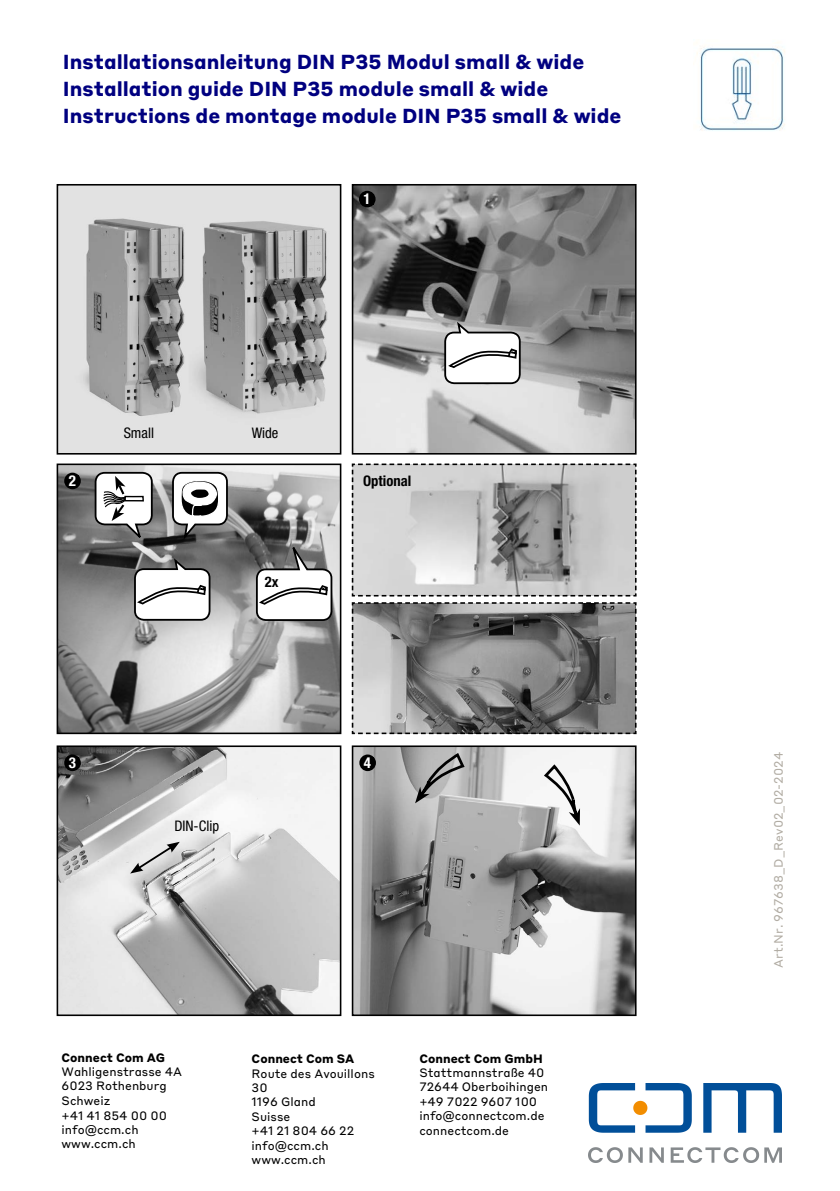
<style>
.page{position:relative;width:840px;height:1191px;background:#fff}
.page>*{position:absolute;margin:0;border:0;box-sizing:border-box;transform-origin:0 0}
.t1{font:700 20px/26.8px "Styrene B";color:#000080}
.t2{font:700 condensed 15px "Helvetica Neue LT Pro";color:#fff}
.t3{font:condensed 14.6px "Helvetica Neue LT Pro";color:#000}
.t4{font:700 condensed 14.6px "Helvetica Neue LT Pro";color:#000}
.t5{font:12px/14.4px "Styrene B";color:#000}
.t6{font:700 12px "Styrene B";color:#000}
.t7{font:12px "Styrene B";color:#b2ada4}
</style>
<div class="page">
<img style="left:354px;top:187px;width:279px;height:264px">
<div style="left:351px;top:184px;width:285px;height:270px;border:2px solid #000"></div>
<svg style="left:351px;top:463px;width:286px;height:272px;background:#a2a2a2"></svg>
<img style="left:354px;top:748px;width:279px;height:265px">
<div style="left:351px;top:745px;width:285px;height:271px;border:2px solid #000"></div>
<img style="left:60px;top:748px;width:278px;height:265px">
<div style="left:57px;top:745px;width:284px;height:271px;border:2px solid #000"></div>
<img style="left:60px;top:466px;width:278px;height:265px">
<div style="left:57px;top:463px;width:284px;height:271px;border:2px solid #000"></div>
<img style="left:60px;top:187px;width:278px;height:264px">
<div style="left:57px;top:184px;width:284px;height:270px;border:2px solid #000"></div>
<div style="left:64px;top:472px;width:17px;height:17px;background:#000;border-radius:50%"></div>
<div style="left:359px;top:191px;width:16px;height:16px;background:#000;border-radius:50%"></div>
<svg style="left:94px;top:471px;width:59px;height:72px"></svg>
<svg style="left:171px;top:471px;width:58px;height:72px"></svg>
<svg style="left:443px;top:319px;width:78px;height:66px"></svg>
<svg style="left:255px;top:537px;width:78px;height:85px"></svg>
<svg style="left:133px;top:556px;width:78px;height:65px"></svg>
<svg style="left:543px;top:759px;width:37px;height:66px"></svg>
<svg style="left:415px;top:755px;width:50px;height:48px;background:#9f9f9f"></svg>
<div style="left:64px;top:754px;width:17px;height:17px;background:#000;border-radius:50%"></div>
<svg style="left:359px;top:754px;width:17px;height:17px"></svg>
<div style="left:364px;top:757px;width:10px;height:11px;background:#000"></div>
<svg style="left:130px;top:841px;width:50px;height:32px;background:#c6c6c6"></svg>
<img style="left:697px;top:47px;width:88px;height:84px">
<img style="left:588px;top:1083px;width:193px;height:79px">
<h1 class="t1" style="left:63px;top:47px;width:559px">Installationsanleitung DIN P35 Modul small &amp; wide<br>Installation guide DIN P35 module small &amp; wide<br>Instructions de montage module DIN P35 small &amp; wide</h1>
<p class="t2" style="left:363px;top:190px;width:9px">1</p>
<p class="t2" style="left:69px;top:472px;width:9px">2</p>
<p class="t3" style="left:124px;top:424px;width:32px">Small</p>
<p class="t3" style="left:251px;top:424px;width:28px">Wide</p>
<p class="t4" style="left:265px;top:573px;width:15px">2x</p>
<p class="t4" style="left:363px;top:472px;width:50px">Optional</p>
<p class="t2" style="left:69px;top:753px;width:9px">3</p>
<p class="t2" style="left:364px;top:753px;width:9px">4</p>
<p class="t3" style="left:174px;top:817px;width:46px">DIN-Clip</p>
<p class="t6" style="left:62px;top:1047px;width:105px">Connect Com AG</p>
<p class="t5" style="left:62px;top:1063px;width:122px">Wahligenstrasse 4A<br>6023 Rothenburg<br>Schweiz<br>+41 41 854 00 00 info@ccm.ch www.ccm.ch</p>
<p class="t6" style="left:251px;top:1048px;width:104px">Connect Com SA</p>
<p class="t5" style="left:251px;top:1065px;width:125px">Route des Avouillons<br>30<br>1196 Gland<br>Suisse<br>+41 21 804 66 22 info@ccm.ch www.ccm.ch</p>
<p class="t6" style="left:419px;top:1048px;width:125px">Connect Com GmbH</p>
<p class="t5" style="left:419px;top:1064px;width:130px">Stattmannstraße 40<br>72644 Oberboihingen +49 7022 9607 100 info@connectcom.de connectcom.de</p>
<p class="t7" style="left:768px;top:968px;width:217px;rotate:-90deg">Art.Nr. 967638_D_Rev02_02-2024</p>
</div>
